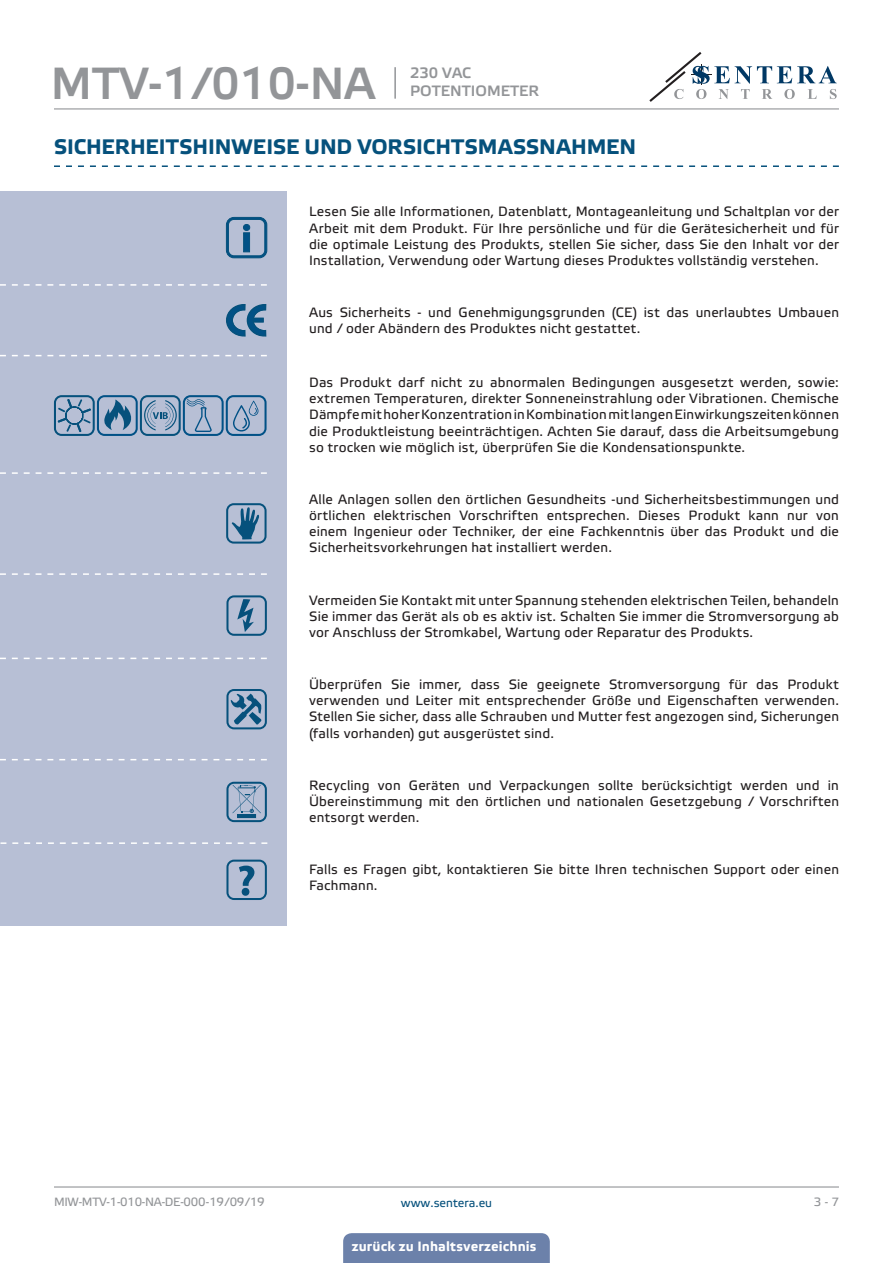
<style>
.page{position:relative;width:893px;height:1263px;background:#fff}
.page>*{position:absolute;margin:0;border:0;box-sizing:border-box;transform-origin:0 0}
.t1{font:45px "Etelka Medium Pro";color:#939598}
.t2{font:700 21px "Etelka Text Pro";color:#06517c}
.t3{font:15px/18px "Etelka Medium Pro";color:#939598}
.body{font:13.5px/16.2px "Etelka Text Pro";letter-spacing:.015em;color:#231f20;text-align:justify}
.t4{font:700 13.5px "Etelka Text Pro";letter-spacing:.015em;color:#fff}
.t5{font:12px "Etelka Text Pro";letter-spacing:-.02em;color:#939598}
.t6{font:12px "Etelka Text Pro";color:#06517c}
</style>
<div class="page">
<hr style="left:54px;top:108px;width:785px;height:1px;background:#939598">
<hr style="left:54px;top:1186px;width:785px;height:1px;background:#939598">
<svg style="left:649px;top:52px;width:188px;height:50px"></svg>
<div style="left:343px;top:1233px;width:207px;height:30px;background:#6c81aa"></div>
<div style="left:0;top:191px;width:287px;height:735px;background:#b7bfd5"></div>
<svg style="left:54px;top:165px;width:785px;height:2px"></svg>
<svg style="left:226px;top:217px;width:41px;height:41px"></svg>
<svg style="left:226px;top:304px;width:41px;height:33px"></svg>
<svg style="left:54px;top:395px;width:213px;height:41px"></svg>
<svg style="left:226px;top:503px;width:41px;height:41px"></svg>
<svg style="left:226px;top:595px;width:41px;height:41px"></svg>
<svg style="left:226px;top:689px;width:41px;height:40px"></svg>
<svg style="left:226px;top:782px;width:41px;height:40px"></svg>
<svg style="left:226px;top:860px;width:41px;height:40px"></svg>
<svg style="left:0;top:284px;width:267px;height:2px"></svg>
<svg style="left:0;top:355px;width:267px;height:1px"></svg>
<svg style="left:0;top:472px;width:267px;height:2px"></svg>
<svg style="left:1px;top:842px;width:266px;height:2px"></svg>
<svg style="left:0;top:573px;width:267px;height:2px"></svg>
<svg style="left:0;top:658px;width:267px;height:1px"></svg>
<svg style="left:0;top:759px;width:267px;height:1px"></svg>
<hr style="left:394px;top:67px;width:2px;height:32px;background:#939598">
<h1 class="t1" style="left:51px;top:59px;width:326px">MTV-1/010-NA</h1>
<p class="t3" style="left:410px;top:65px;width:131px">230 VAC<br>POTENTIOMETER</p>
<p class="t2" style="left:54px;top:135px;width:584px">SICHERHEITSHINWEISE UND VORSICHTSMASSNAHMEN</p>
<p class="body" style="left:309px;top:204px;width:531px">Lesen Sie alle Informationen, Datenblatt, Montageanleitung und Schaltplan vor der Arbeit mit dem Produkt. Für Ihre persönliche und für die Gerätesicherheit und für die optimale Leistung des Produkts, stellen Sie sicher, dass Sie den Inhalt vor der Installation, Verwendung oder Wartung dieses Produktes vollständig verstehen.</p>
<p class="body" style="left:309px;top:305px;width:531px">Aus Sicherheits - und Genehmigungsgrunden (CE) ist das unerlaubtes Umbauen und / oder Abändern des Produktes nicht gestattet.</p>
<p class="body" style="left:309px;top:375px;width:531px">Das Produkt darf nicht zu abnormalen Bedingungen ausgesetzt werden, sowie: extremen Temperaturen, direkter Sonneneinstrahlung oder Vibrationen. Chemische Dämpfe mit hoher Konzentration in Kombination mit langen Einwirkungszeiten können die Produktleistung beeinträchtigen. Achten Sie darauf, dass die Arbeitsumgebung so trocken wie möglich ist, überprüfen Sie die Kondensationspunkte.</p>
<p class="body" style="left:309px;top:492px;width:531px">Alle Anlagen sollen den örtlichen Gesundheits -und Sicherheitsbestimmungen und örtlichen elektrischen Vorschriften entsprechen. Dieses Produkt kann nur von einem Ingenieur oder Techniker, der eine Fachkenntnis über das Produkt und die Sicherheitsvorkehrungen hat installiert werden.</p>
<p class="body" style="left:309px;top:592px;width:531px">Vermeiden Sie Kontakt mit unter Spannung stehenden elektrischen Teilen, behandeln Sie immer das Gerät als ob es aktiv ist. Schalten Sie immer die Stromversorgung ab vor Anschluss der Stromkabel, Wartung oder Reparatur des Produkts.</p>
<p class="body" style="left:309px;top:677px;width:531px">Überprüfen Sie immer, dass Sie geeignete Stromversorgung für das Produkt verwenden und Leiter mit entsprechender Größe und Eigenschaften verwenden.<br>Stellen Sie sicher, dass alle Schrauben und Mutter fest angezogen sind, Sicherungen (falls vorhanden) gut ausgerüstet sind.</p>
<p class="body" style="left:309px;top:778px;width:531px">Recycling von Geräten und Verpackungen sollte berücksichtigt werden und in Übereinstimmung mit den örtlichen und nationalen Gesetzgebung / Vorschriften entsorgt werden.</p>
<p class="body" style="left:309px;top:862px;width:531px">Falls es Fragen gibt, kontaktieren Sie bitte Ihren technischen Support oder einen<br>Fachmann.</p>
<p class="t5" style="left:54px;top:1195px;width:212px">MIW-MTV-1-010-NA-DE-000 - 19 / 09 / 19</p>
<p class="t6" style="left:401px;top:1196px;width:93px">www.sentera.eu</p>
<p class="t5" style="left:814px;top:1195px;width:27px">3 - 7</p>
<p class="t4" style="left:352px;top:1239px;width:186px">zurück zu Inhaltsverzeichnis</p>
</div>
